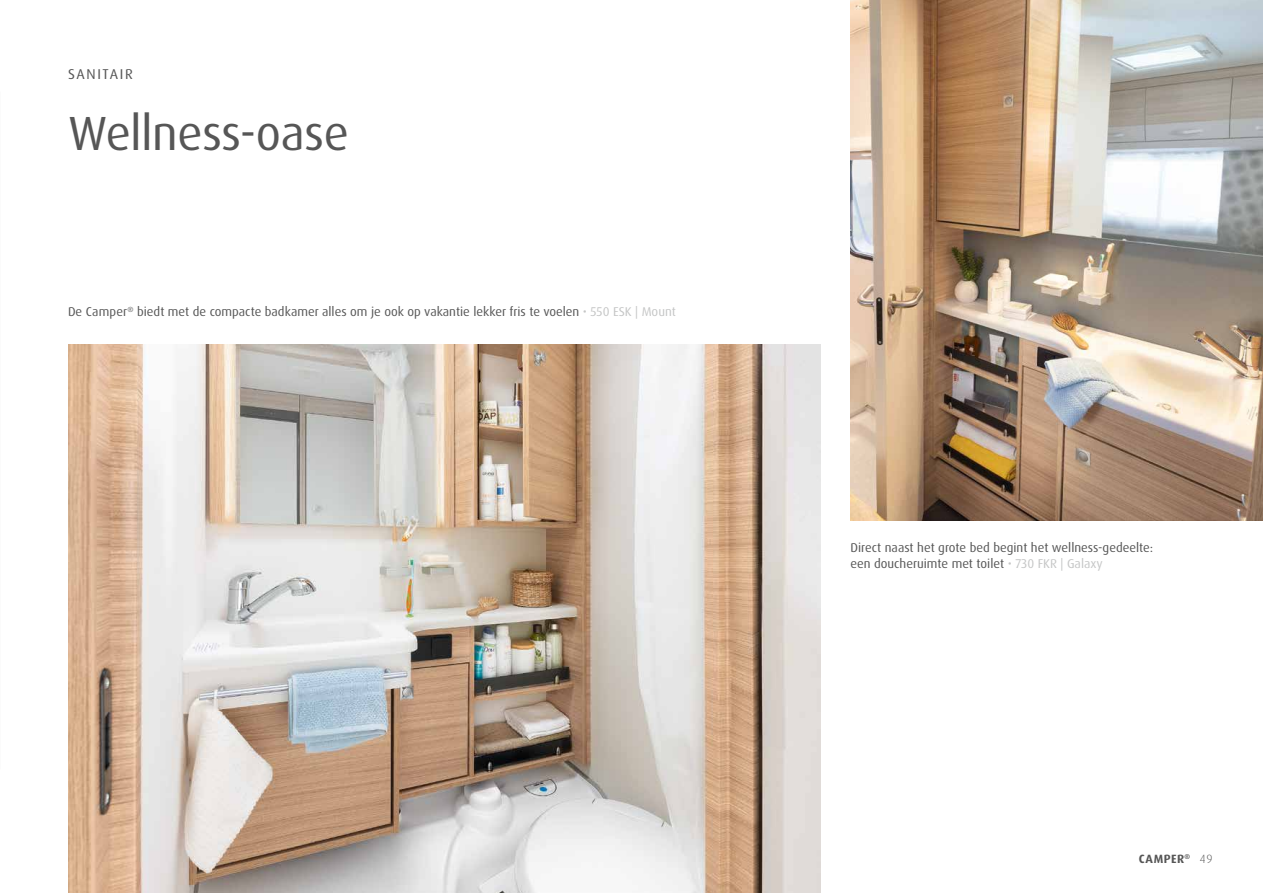
<style>
.page{position:relative;width:1263px;height:893px;background:#fff}
.page>*{position:absolute;margin:0;border:0;box-sizing:border-box;transform-origin:0 0}
.t1{font:48px "Dax OT";letter-spacing:-.01em;color:#565656}
.t2{font:14.25px "Dax Pro";letter-spacing:.11em;color:#565656}
.t3{font:12.75px/16.5px "Dax OT";color:#565656}
.t4{font:700 12px "Dax Pro";letter-spacing:.045em;color:#565656}
.s1{color:#c5c6c6}
.s2{font-family:"Dax OT";font-weight:300}
</style>
<div class="page">
<img style="left:68px;top:345px;width:753px;height:548px">
<img style="left:850px;top:0;width:413px;height:520px">
<p class="t2" style="left:68px;top:65px;width:66px">SANITAIR</p>
<h1 class="t1" style="left:68px;top:103px;width:282px">Wellness-oase</h1>
<p class="t3" style="left:68px;top:304px;width:609px">De Camper<sup>®</sup> biedt met de compacte badkamer alles om je ook op vakantie lekker fris te voelen <span class="s1">• 550 ESK | Mount</span></p>
<p class="t3" style="left:850px;top:539px;width:304px">Direct naast het grote bed begint het wellness-gedeelte: een doucheruimte met toilet <span class="s1">• 730 FKR | Galaxy</span></p>
<p class="t4" style="left:1139px;top:851px;width:75px">CAMPER<sup>®</sup> <span class="s2">49</span></p>
</div>
